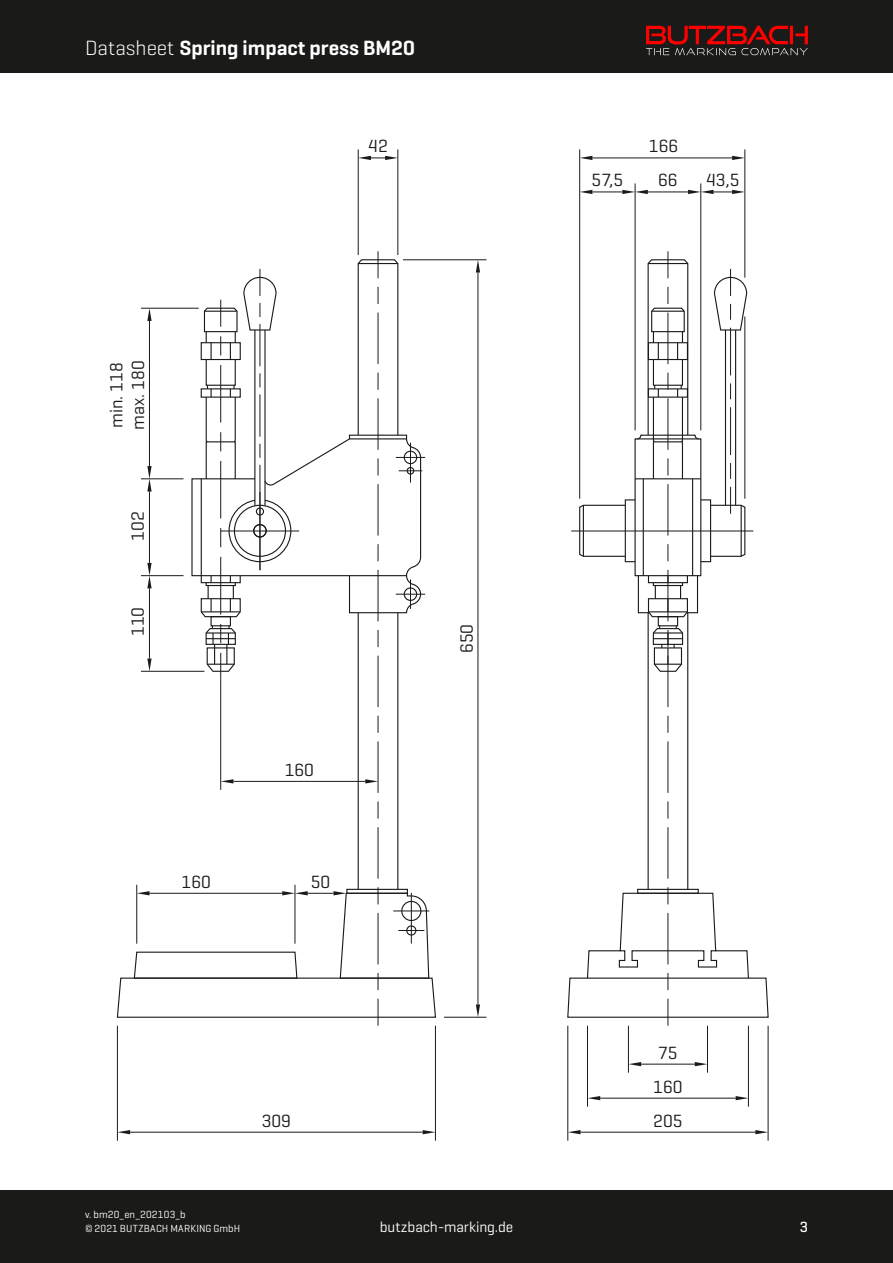
<style>
.page{position:relative;width:893px;height:1263px;background:#fff}
.page>*{position:absolute;margin:0;border:0;box-sizing:border-box;transform-origin:0 0}
.t1{font:600 21px "Geogrotesque";color:#fff}
.t2{font:18px/21.6px "Geogrotesque";color:#1a1a18}
.t3{font:15px "Geogrotesque";letter-spacing:-.01em;color:#fff}
.t4{font:500 15px "Geogrotesque";color:#fff}
.t5{font:10.5px/13.5px "Geogrotesque";letter-spacing:.02em;color:#fff}
.s1{font-weight:300}
</style>
<div class="page">
<div style="left:0;top:0;width:893px;height:72px;background:#1a1a18"></div>
<div style="left:0;top:1191px;width:893px;height:72px;background:#1a1a18"></div>
<svg style="left:646px;top:26px;width:162px;height:29px"></svg>
<hr style="left:568px;top:1026px;width:1px;height:115px;background:#1a1a18">
<hr style="left:768px;top:1026px;width:1px;height:115px;background:#1a1a18">
<svg style="left:755px;top:1130px;width:13px;height:4px"></svg>
<hr style="left:581px;top:1132px;width:174px;height:1px;background:#1a1a18">
<svg style="left:568px;top:1130px;width:13px;height:4px"></svg>
<hr style="left:117px;top:1026px;width:1px;height:115px;background:#1a1a18">
<hr style="left:435px;top:1026px;width:1px;height:115px;background:#1a1a18">
<svg style="left:423px;top:1130px;width:12px;height:4px"></svg>
<hr style="left:130px;top:1132px;width:293px;height:1px;background:#1a1a18">
<svg style="left:117px;top:1130px;width:13px;height:4px"></svg>
<hr style="left:358px;top:149px;width:1px;height:106px;background:#1a1a18">
<hr style="left:398px;top:149px;width:1px;height:106px;background:#1a1a18">
<svg style="left:358px;top:156px;width:40px;height:4px"></svg>
<hr style="left:579px;top:149px;width:1px;height:350px;background:#1a1a18">
<hr style="left:635px;top:183px;width:1px;height:247px;background:#1a1a18">
<hr style="left:700px;top:183px;width:1px;height:247px;background:#1a1a18">
<hr style="left:745px;top:149px;width:1px;height:129px;background:#1a1a18">
<svg style="left:622px;top:190px;width:26px;height:4px"></svg>
<hr style="left:592px;top:192px;width:30px;height:1px;background:#1a1a18">
<svg style="left:580px;top:190px;width:12px;height:4px"></svg>
<svg style="left:688px;top:190px;width:57px;height:4px"></svg>
<svg style="left:732px;top:156px;width:13px;height:4px"></svg>
<hr style="left:592px;top:158px;width:140px;height:1px;background:#1a1a18">
<svg style="left:580px;top:156px;width:12px;height:4px"></svg>
<hr style="left:444px;top:1017px;width:42px;height:1px;background:#1a1a18">
<hr style="left:403px;top:260px;width:83px;height:1px;background:#1a1a18">
<svg style="left:476px;top:260px;width:4px;height:13px"></svg>
<svg style="left:476px;top:1004px;width:4px;height:13px"></svg>
<hr style="left:478px;top:273px;width:1px;height:731px;background:#1a1a18">
<svg style="left:567px;top:251px;width:202px;height:775px"></svg>
<hr style="left:571px;top:531px;width:182px;height:1px;background:#1a1a18">
<hr style="left:587px;top:1026px;width:1px;height:81px;background:#1a1a18">
<hr style="left:748px;top:1026px;width:1px;height:81px;background:#1a1a18">
<svg style="left:736px;top:1096px;width:12px;height:4px"></svg>
<hr style="left:600px;top:1098px;width:136px;height:1px;background:#1a1a18">
<svg style="left:588px;top:1096px;width:12px;height:4px"></svg>
<hr style="left:628px;top:1026px;width:1px;height:47px;background:#1a1a18">
<hr style="left:707px;top:1026px;width:1px;height:47px;background:#1a1a18">
<svg style="left:695px;top:1062px;width:12px;height:4px"></svg>
<hr style="left:641px;top:1064px;width:54px;height:1px;background:#1a1a18">
<svg style="left:628px;top:1062px;width:13px;height:4px"></svg>
<svg style="left:116px;top:251px;width:321px;height:775px"></svg>
<hr style="left:648px;top:192px;width:40px;height:1px;background:#1a1a18">
<p class="t1" style="left:85px;top:35px;width:331px"><span class="s1">Datasheet</span> Spring impact press BM20</p>
<p class="t2" style="left:368px;top:135px;width:21px">42</p>
<p class="t2" style="left:105px;top:430px;width:71px;rotate:-90deg">min. 118 max. 180</p>
<p class="t2" style="left:126px;top:541px;width:31px;rotate:-90deg">102</p>
<p class="t2" style="left:126px;top:636px;width:31px;rotate:-90deg">110</p>
<p class="t2" style="left:285px;top:758px;width:31px">160</p>
<p class="t2" style="left:182px;top:870px;width:31px">160</p>
<p class="t2" style="left:311px;top:870px;width:21px">50</p>
<p class="t2" style="left:455px;top:653px;width:31px;rotate:-90deg">650</p>
<p class="t2" style="left:649px;top:135px;width:31px">166</p>
<p class="t2" style="left:592px;top:169px;width:33px">57,5</p>
<p class="t2" style="left:658px;top:169px;width:21px">66</p>
<p class="t2" style="left:706px;top:169px;width:35px">43,5</p>
<p class="t2" style="left:658px;top:1041px;width:21px">75</p>
<p class="t2" style="left:653px;top:1075px;width:31px">160</p>
<p class="t2" style="left:262px;top:1109px;width:31px">309</p>
<p class="t2" style="left:653px;top:1109px;width:31px">205</p>
<p class="t5" style="left:85px;top:1207px;width:157px">v. bm20_en_202103_b<br>© 2021 BUTZBACH MARKING GmbH</p>
<p class="t3" style="left:380px;top:1217px;width:135px">butzbach-marking.de</p>
<p class="t4" style="left:800px;top:1217px;width:10px">3</p>
</div>
